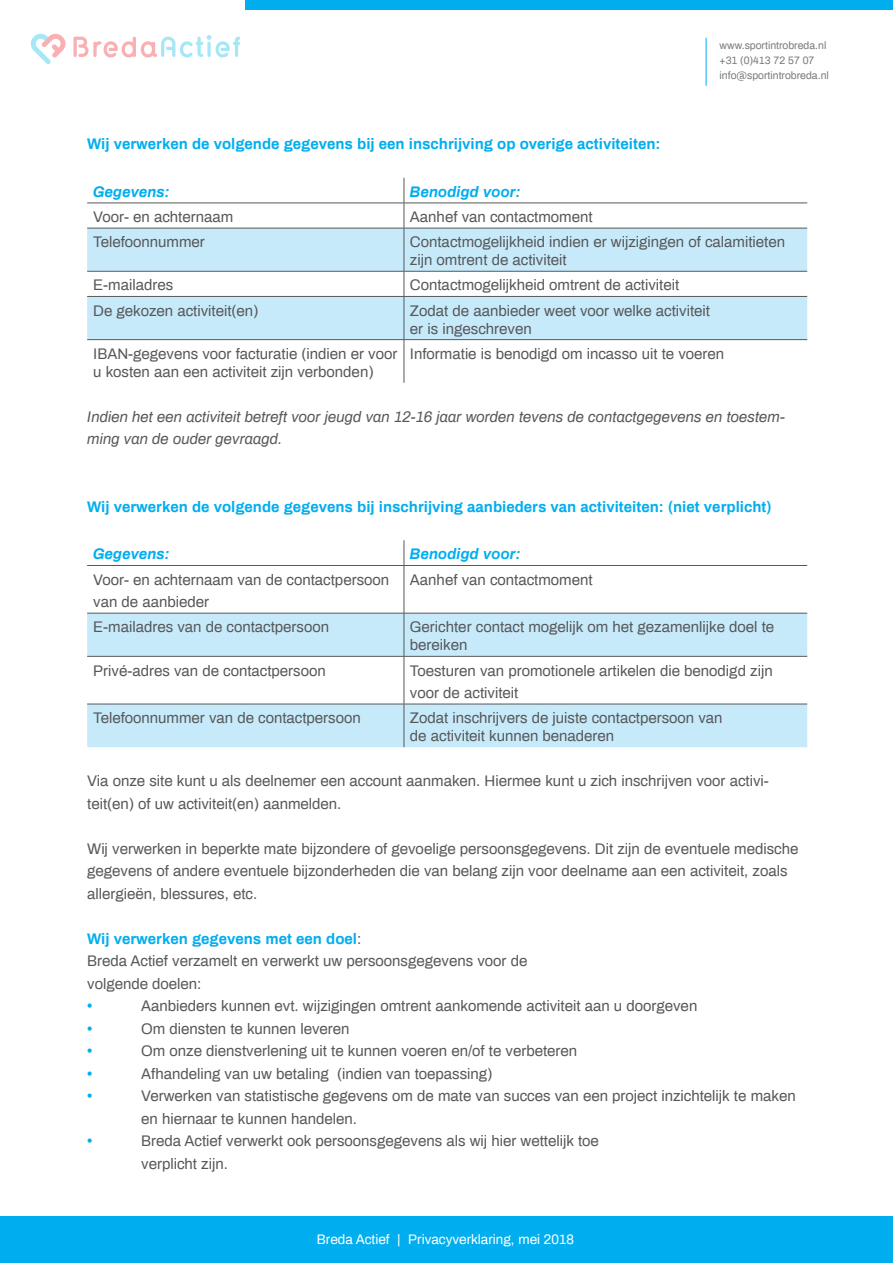
<style>
.page{position:relative;width:893px;height:1263px;background:#fff}
.page>*{position:absolute;margin:0;border:0;box-sizing:border-box;transform-origin:0 0}
.t1{font:15px/22.5px "Archivo";color:#57585a}
.t2{font:700 15px "Archivo";color:#00aeef}
.t3{font:italic 15px/22.5px "Archivo";color:#57585a}
.t4{font:italic 700 15px "Archivo";color:#00aeef}
.t5{font:13.5px "Archivo";color:#fff}
.t6{font:10.5px/15px "Archivo";color:#787a7d}
.s1{font-weight:400;color:#57585a}
</style>
<div class="page">
<hr style="left:706px;top:38px;width:1px;height:48px;background:#00aeef">
<div style="left:0;top:1216px;width:893px;height:47px;background:#00aeef"></div>
<div style="left:245px;top:0;width:648px;height:10px;background:#00aeef"></div>
<svg style="left:74px;top:35px;width:166px;height:22px"></svg>
<svg style="left:31px;top:34px;width:34px;height:30px"></svg>
<div style="left:87px;top:229px;width:720px;height:42px;background:#c6eafa"></div>
<svg style="left:87px;top:272px;width:720px;height:111px"></svg>
<hr style="left:87px;top:203px;width:317px;height:1px;background:#57585a">
<hr style="left:404px;top:203px;width:403px;height:1px;background:#57585a">
<svg style="left:404px;top:178px;width:1px;height:50px"></svg>
<hr style="left:87px;top:228px;width:317px;height:1px;background:#57585a">
<hr style="left:404px;top:228px;width:403px;height:1px;background:#57585a">
<hr style="left:404px;top:228px;width:1px;height:43px;background:#57585a">
<hr style="left:87px;top:271px;width:317px;height:1px;background:#57585a">
<hr style="left:404px;top:271px;width:403px;height:1px;background:#57585a">
<svg style="left:404px;top:271px;width:1px;height:25px"></svg>
<hr style="left:87px;top:296px;width:317px;height:1px;background:#57585a">
<hr style="left:404px;top:296px;width:403px;height:1px;background:#57585a">
<hr style="left:404px;top:297px;width:1px;height:42px;background:#57585a">
<hr style="left:87px;top:339px;width:317px;height:1px;background:#57585a">
<hr style="left:404px;top:339px;width:403px;height:1px;background:#57585a">
<hr style="left:404px;top:340px;width:1px;height:43px;background:#57585a">
<div style="left:87px;top:614px;width:720px;height:133px;background:#c6eafa"></div>
<svg style="left:87px;top:657px;width:720px;height:47px"></svg>
<svg style="left:404px;top:540px;width:1px;height:25px"></svg>
<hr style="left:87px;top:565px;width:317px;height:1px;background:#57585a">
<hr style="left:404px;top:565px;width:403px;height:1px;background:#57585a">
<hr style="left:404px;top:566px;width:1px;height:47px;background:#57585a">
<hr style="left:87px;top:613px;width:317px;height:1px;background:#57585a">
<hr style="left:404px;top:613px;width:403px;height:1px;background:#57585a">
<hr style="left:404px;top:613px;width:1px;height:43px;background:#57585a">
<hr style="left:87px;top:656px;width:317px;height:1px;background:#57585a">
<hr style="left:404px;top:656px;width:403px;height:1px;background:#57585a">
<hr style="left:404px;top:656px;width:1px;height:48px;background:#57585a">
<hr style="left:87px;top:704px;width:317px;height:1px;background:#57585a">
<hr style="left:404px;top:704px;width:403px;height:1px;background:#57585a">
<hr style="left:404px;top:704px;width:1px;height:43px;background:#57585a">
<p class="t6" style="left:720px;top:38px;width:111px">www.sportintrobreda.nl +31 (0)413 72 57 07 info@sportintrobreda.nl</p>
<p class="t2" style="left:87px;top:134px;width:575px">Wij verwerken de volgende gegevens bij een inschrijving op overige activiteiten:</p>
<p class="t4" style="left:93px;top:181px;width:78px">Gegevens:</p>
<p class="t4" style="left:410px;top:181px;width:112px">Benodigd voor:</p>
<p class="t1" style="left:93px;top:205px;width:142px">Voor- en achternaam</p>
<p class="t1" style="left:410px;top:205px;width:184px">Aanhef van contactmoment</p>
<p class="t1" style="left:93px;top:230px;width:113px">Telefoonnummer</p>
<p class="t1" style="left:410px;top:232px;width:377px;line-height:18px">Contactmogelijkheid indien er wijzigingen of calamitieten zijn omtrent de activiteit</p>
<p class="t1" style="left:93px;top:273px;width:82px">E-mailadres</p>
<p class="t1" style="left:410px;top:273px;width:271px">Contactmogelijkheid omtrent de activiteit</p>
<p class="t1" style="left:93px;top:298px;width:167px">De gekozen activiteit(en)</p>
<p class="t1" style="left:410px;top:298px;width:302px">Zodat de aanbieder weet voor welke activiteit</p>
<p class="t1" style="left:410px;top:316px;width:123px">er is ingeschreven</p>
<p class="t1" style="left:93px;top:344px;width:306px;line-height:18px">IBAN-gegevens voor facturatie (indien er voor u kosten aan een activiteit zijn verbonden)</p>
<p class="t1" style="left:410px;top:342px;width:316px">Informatie is benodigd om incasso uit te voeren</p>
<p class="t3" style="left:87px;top:405px;width:699px">Indien het een activiteit betreft voor jeugd van 12-16 jaar worden tevens de contactgegevens en toestem&shy;ming van de ouder gevraagd.</p>
<p class="t2" style="left:87px;top:496px;width:686px">Wij verwerken de volgende gegevens bij inschrijving aanbieders van activiteiten: (niet verplicht)</p>
<p class="t4" style="left:93px;top:544px;width:78px">Gegevens:</p>
<p class="t4" style="left:410px;top:544px;width:112px">Benodigd voor:</p>
<p class="t1" style="left:93px;top:567px;width:297px">Voor- en achternaam van de contactpersoon van de aanbieder</p>
<p class="t1" style="left:410px;top:567px;width:184px">Aanhef van contactmoment</p>
<p class="t1" style="left:93px;top:615px;width:237px">E-mailadres van de contactpersoon</p>
<p class="t1" style="left:410px;top:617px;width:366px;line-height:18px">Gerichter contact mogelijk om het gezamenlijke doel te bereiken</p>
<p class="t1" style="left:93px;top:658px;width:234px">Privé-adres van de contactpersoon</p>
<p class="t1" style="left:410px;top:658px;width:364px">Toesturen van promotionele artikelen die benodigd zijn voor de activiteit</p>
<p class="t1" style="left:93px;top:706px;width:269px">Telefoonnummer van de contactpersoon</p>
<p class="t1" style="left:410px;top:706px;width:314px">Zodat inschrijvers de juiste contactpersoon van</p>
<p class="t1" style="left:410px;top:724px;width:206px">de activiteit kunnen benaderen</p>
<p class="t1" style="left:87px;top:769px;width:683px">Via onze site kunt u als deelnemer een account aanmaken. Hiermee kunt u zich inschrijven voor activi&shy;teit(en) of uw activiteit(en) aanmelden.</p>
<p class="t1" style="left:87px;top:836px;width:713px">Wij verwerken in beperkte mate bijzondere of gevoelige persoonsgegevens. Dit zijn de eventuele medische gegevens of andere eventuele bijzonderheden die van belang zijn voor deelname aan een activiteit, zoals allergieën, blessures, etc.</p>
<p class="t2" style="left:87px;top:928px;width:276px">Wij verwerken gegevens met een doel<span class="s1">:</span></p>
<p class="t1" style="left:87px;top:949px;width:442px">Breda Actief verzamelt en verwerkt uw persoonsgegevens voor de volgende doelen:</p>
<p class="t2" style="left:87px;top:996px;width:7px">•</p>
<p class="t1" style="left:141px;top:994px;width:558px">Aanbieders kunnen evt. wijzigingen omtrent aankomende activiteit aan u doorgeven</p>
<p class="t2" style="left:87px;top:1018px;width:7px">•</p>
<p class="t1" style="left:141px;top:1016px;width:210px">Om diensten te kunnen leveren</p>
<p class="t2" style="left:87px;top:1041px;width:7px">•</p>
<p class="t1" style="left:141px;top:1039px;width:438px">Om onze dienstverlening uit te kunnen voeren en/of te verbeteren</p>
<p class="t2" style="left:87px;top:1063px;width:7px">•</p>
<p class="t1" style="left:141px;top:1061px;width:353px">Afhandeling van uw betaling (indien van toepassing)</p>
<p class="t2" style="left:87px;top:1086px;width:7px">•</p>
<p class="t1" style="left:141px;top:1084px;width:656px">Verwerken van statistische gegevens om de mate van succes van een project inzichtelijk te maken en hiernaar te kunnen handelen.</p>
<p class="t2" style="left:87px;top:1131px;width:7px">•</p>
<p class="t1" style="left:141px;top:1129px;width:459px">Breda Actief verwerkt ook persoonsgegevens als wij hier wettelijk toe verplicht zijn.</p>
<p class="t5" style="left:317px;top:1230px;width:259px">Breda Actief | Privacyverklaring, mei 2018</p>
</div>
